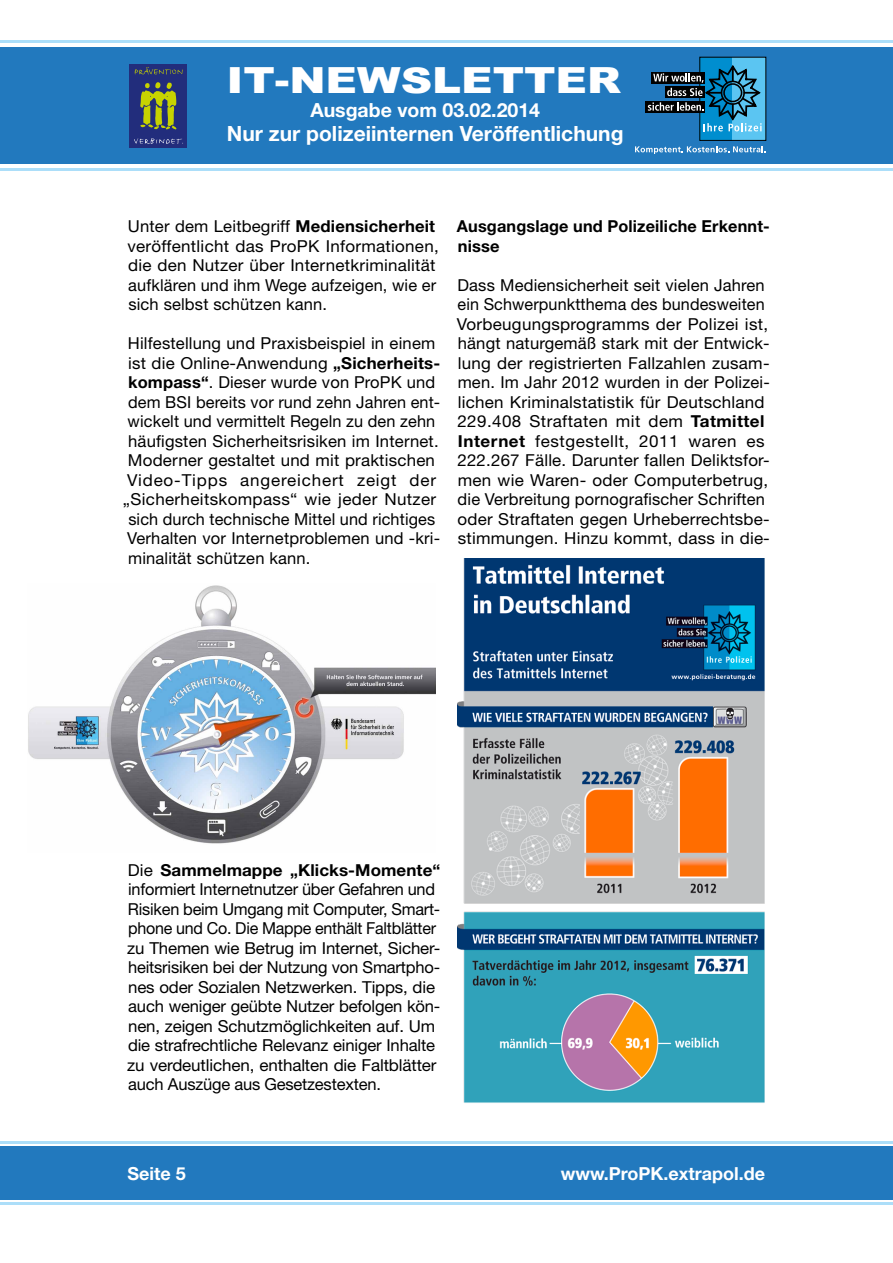
<style>
.page{position:relative;width:893px;height:1263px;background:#fff}
.page>*{position:absolute;margin:0;border:0;box-sizing:border-box;transform-origin:0 0}
.t1{font:900 36px "Arial";color:#fff;scale:1.21 1}
.t2{font:700 21px "Helvetica Neue LT";color:#fff}
.t3{font:700 19.5px "Helvetica Neue LT";color:#fff}
.t4{font:700 18px "Helvetica Neue LT";color:#fff}
.t5{font:16.5px/19.5px "Helvetica Neue LT";letter-spacing:.01em;color:#000}
.t6{font:16.5px/19.5px "Helvetica Neue LT";letter-spacing:-.01em;color:#000}
.t7{font:700 16.5px/19.5px "Helvetica Neue LT";letter-spacing:.01em;color:#000}
.t8{font:16.5px "Helvetica Neue LT";letter-spacing:.05em;color:#000}
.s1{font-weight:700}
</style>
<div class="page">
<hr style="left:0;top:40px;width:893px;height:2px;background:#acdef9">
<hr style="left:0;top:168px;width:893px;height:3px;background:#acdef9">
<hr style="left:0;top:1141px;width:893px;height:3px;background:#acdef9">
<hr style="left:0;top:1202px;width:893px;height:2px;background:#acdef9">
<div style="left:0;top:47px;width:893px;height:116px;background:#2279be"></div>
<div style="left:0;top:1146px;width:893px;height:53px;background:#2279be"></div>
<svg style="left:635px;top:146px;width:130px;height:7px"></svg>
<div style="left:700px;top:57px;width:33px;height:83px;background:#008ecf"></div>
<div style="left:733px;top:57px;width:33px;height:83px;background:#5bc5f2"></div>
<div style="left:700px;top:57px;width:66px;height:84px;border:1px solid #000"></div>
<svg style="left:646px;top:101px;width:2px;height:12px"></svg>
<svg style="left:648px;top:63px;width:114px;height:68px"></svg>
<div style="left:130px;top:64px;width:57px;height:83px;background:#222d7c"></div>
<svg style="left:140px;top:82px;width:37px;height:47px"></svg>
<svg style="left:134px;top:138px;width:49px;height:6px"></svg>
<svg style="left:135px;top:67px;width:48px;height:7px"></svg>
<img style="left:28px;top:585px;width:408px;height:259px">
<img style="left:457px;top:558px;width:308px;height:545px">
<h1 class="t1" style="left:226px;top:58px;width:328px">IT-NEWSLETTER</h1>
<p class="t3" style="left:310px;top:98px;width:231px">Ausgabe vom 03.02.2014</p>
<p class="t2" style="left:227px;top:121px;width:398px">Nur zur polizeiinternen Veröffentlichung</p>
<p class="t5" style="left:127px;top:216px;width:313px">Unter dem Leitbegriff <span class="s1">Mediensicherheit </span>veröffentlicht das ProPK Informationen, die den Nutzer über Internetkriminalität aufklären und ihm Wege aufzeigen, wie er sich selbst schützen kann.</p>
<p class="t5" style="left:128px;top:333px;width:309px">Hilfestellung und Praxisbeispiel in einem</p>
<p class="t5" style="left:128px;top:353px;width:314px">ist die Online-Anwendung <span class="s1">„Sicherheits-</span></p>
<p class="t5" style="left:128px;top:372px;width:309px"><span class="s1">kompass“</span>. Dieser wurde von ProPK und</p>
<p class="t5" style="left:128px;top:392px;width:314px">dem BSI bereits vor rund zehn Jahren ent-</p>
<p class="t5" style="left:128px;top:411px;width:309px">wickelt und vermittelt Regeln zu den zehn</p>
<p class="t5" style="left:128px;top:431px;width:312px">häufigsten Sicherheitsrisiken im Internet.</p>
<p class="t5" style="left:128px;top:450px;width:309px">Moderner gestaltet und mit praktischen</p>
<p class="t8" style="left:127px;top:470px;width:310px">Video-Tipps angereichert zeigt der</p>
<p class="t5" style="left:123px;top:489px;width:315px">„Sicherheitskompass“ wie jeder Nutzer</p>
<p class="t5" style="left:128px;top:509px;width:308px">sich durch technische Mittel und richtiges</p>
<p class="t5" style="left:127px;top:528px;width:314px">Verhalten vor Internetproblemen und -kri-</p>
<p class="t5" style="left:128px;top:548px;width:184px">minalität schützen kann.</p>
<p class="t7" style="left:457px;top:216px;width:314px">Ausgangslage und Polizeiliche Erkennt&shy;nisse</p>
<p class="t5" style="left:457px;top:275px;width:315px">Dass Mediensicherheit seit vielen Jahren ein Schwerpunktthema des bundesweiten Vorbeugungsprogramms der Polizei ist, hängt naturgemäß stark mit der Entwick&shy;lung der registrierten Fallzahlen zusam&shy;men. Im Jahr 2012 wurden in der Polizei&shy;lichen Kriminalstatistik für Deutschland 229.408 Straftaten mit dem <span class="s1">Tatmittel Internet</span> festgestellt, 2011 waren es 222.267 Fälle. Darunter fallen Deliktsfor&shy;men wie Waren- oder Computerbetrug, die Verbreitung pornografischer Schriften oder Straftaten gegen Urheberrechtsbe&shy;stimmungen. Hinzu kommt, dass in die-</p>
<p class="t6" style="left:127px;top:860px;width:315px">Die <span class="s1">Sammelmappe „Klicks-Momente“ </span>informiert Internetnutzer über Gefahren und Risiken beim Umgang mit Computer, Smart&shy;phone und Co. Die Mappe enthält Faltblätter zu Themen wie Betrug im Internet, Sicher&shy;heitsrisiken bei der Nutzung von Smartpho&shy;nes oder Sozialen Netzwerken. Tipps, die auch weniger geübte Nutzer befolgen kön&shy;nen, zeigen Schutzmöglichkeiten auf. Um die strafrechtliche Relevanz einiger Inhalte zu verdeutlichen, enthalten die Faltblätter auch Auszüge aus Gesetzestexten.</p>
<p class="t4" style="left:128px;top:1162px;width:60px">Seite 5</p>
<p class="t4" style="left:561px;top:1162px;width:206px">www.ProPK.extrapol.de</p>
</div>
